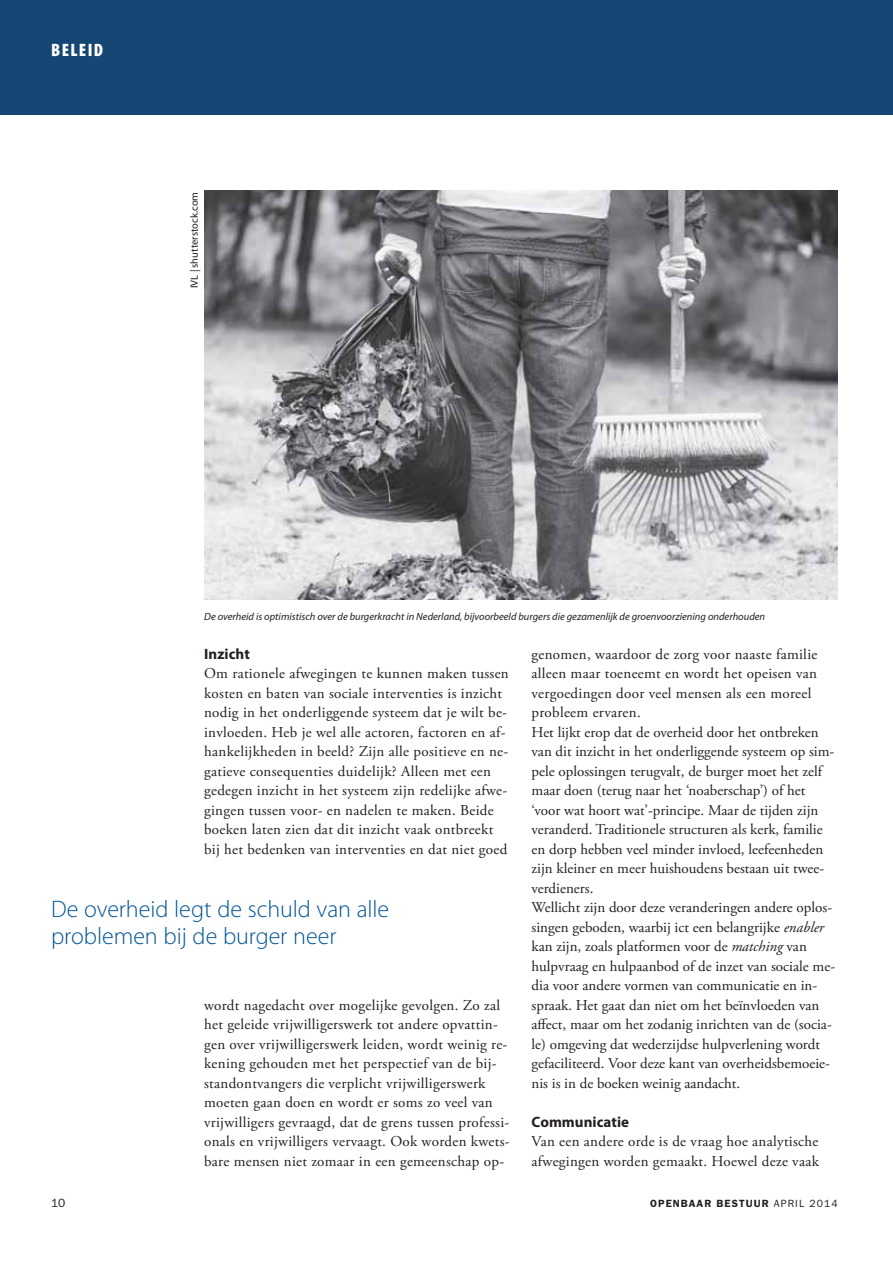
<style>
.page{position:relative;width:893px;height:1263px;background:#fff}
.page>*{position:absolute;margin:0;border:0;box-sizing:border-box;transform-origin:0 0}
.t1{font:300 24px/27px "Myriad Pro";color:#005596}
.t2{font:900 condensed 18px "Myriad Pro";letter-spacing:.07em;color:#fff}
.t3{font:15px/19.5px "Adobe Garamond Pro";color:#231f20}
.t4{font:15px/19.5px "Adobe Garamond Pro";letter-spacing:.02em;color:#231f20}
.t5{font:12px "ITC Franklin Gothic Std";color:#231f20}
.t6{font:italic 10.5px "Myriad Pro";color:#231f20}
.t7{font:600 10.5px "ITC Franklin Gothic Std";letter-spacing:.1em;color:#231f20}
.t8{font:10.5px "Myriad Pro";color:#231f20}
.s1{font-family:"Myriad Pro";font-weight:700}
.s2{font-style:italic}
.s3{font-weight:400}
</style>
<div class="page">
<div style="left:0;top:0;width:893px;height:115px;background:#164774"></div>
<img style="left:204px;top:190px;width:634px;height:409px">
<p class="t2" style="left:51px;top:39px;width:53px">BELEID</p>
<p class="t8" style="left:190px;top:288px;width:98px;rotate:-90deg">IVL | shutterstock.com</p>
<p class="t6" style="left:204px;top:610px;width:563px">De overheid is optimistisch over de burgerkracht in Nederland, bijvoorbeeld burgers die gezamenlijk de groenvoorziening onderhouden</p>
<p class="t4" style="left:204px;top:645px;width:306px"><span class="s1">Inzicht<br></span>Om rationele afwegingen te kunnen maken tussen kosten en baten van sociale interventies is inzicht nodig in het onderliggende systeem dat je wilt be&shy;invloeden. Heb je wel alle actoren, factoren en af&shy;hankelijkheden in beeld? Zijn alle positieve en ne&shy;gatieve consequenties duidelijk? Alleen met een gedegen inzicht in het systeem zijn redelijke afwe&shy;gingen tussen voor- en nadelen te maken. Beide boeken laten zien dat dit inzicht vaak ontbreekt bij het bedenken van interventies en dat niet goed</p>
<p class="t1" style="left:51px;top:895px;width:340px">De overheid legt de schuld van alle problemen bij de burger neer</p>
<p class="t4" style="left:204px;top:996px;width:307px">wordt nagedacht over mogelijke gevolgen. Zo zal het geleide vrijwilligerswerk tot andere opvattin&shy;gen over vrijwilligerswerk leiden, wordt weinig re&shy;kening gehouden met het perspectief van de bij&shy;standontvangers die verplicht vrijwilligerswerk moeten gaan doen en wordt er soms zo veel van vrijwilligers gevraagd, dat de grens tussen professi&shy;onals en vrijwilligers vervaagt. Ook worden kwets&shy;bare mensen niet zomaar in een gemeenschap op-</p>
<p class="t3" style="left:531px;top:645px;width:305px">genomen, waardoor de zorg voor naaste familie alleen maar toeneemt en wordt het opeisen van vergoedingen door veel mensen als een moreel probleem ervaren.<br>Het lijkt erop dat de overheid door het ontbreken van dit inzicht in het onderliggende systeem op sim&shy;pele oplossingen terugvalt, de burger moet het zelf maar doen (terug naar het ‘noaberschap’) of het ‘voor wat hoort wat’-principe. Maar de tijden zijn veranderd. Traditionele structuren als kerk, familie en dorp hebben veel minder invloed, leefeenheden zijn kleiner en meer huishoudens bestaan uit twee&shy;verdieners.<br>Wellicht zijn door deze veranderingen andere oplos&shy;singen geboden, waarbij ict een belangrijke <span class="s2">enabler </span>kan zijn, zoals platformen voor de <span class="s2">matching</span> van hulpvraag en hulpaanbod of de inzet van sociale me&shy;dia voor andere vormen van communicatie en in&shy;spraak. Het gaat dan niet om het beïnvloeden van affect, maar om het zodanig inrichten van de (socia&shy;le) omgeving dat wederzijdse hulpverlening wordt gefaciliteerd. Voor deze kant van overheidsbemoeie&shy;nis is in de boeken weinig aandacht.</p>
<p class="t4" style="left:531px;top:1113px;width:289px"><span class="s1">Communicatie<br></span>Van een andere orde is de vraag hoe analytische afwegingen worden gemaakt. Hoewel deze vaak</p>
<p class="t5" style="left:51px;top:1196px;width:16px">10</p>
<p class="t7" style="left:650px;top:1197px;width:189px">OPENBAAR BESTUUR <span class="s3">APRIL 2014</span></p>
</div>
